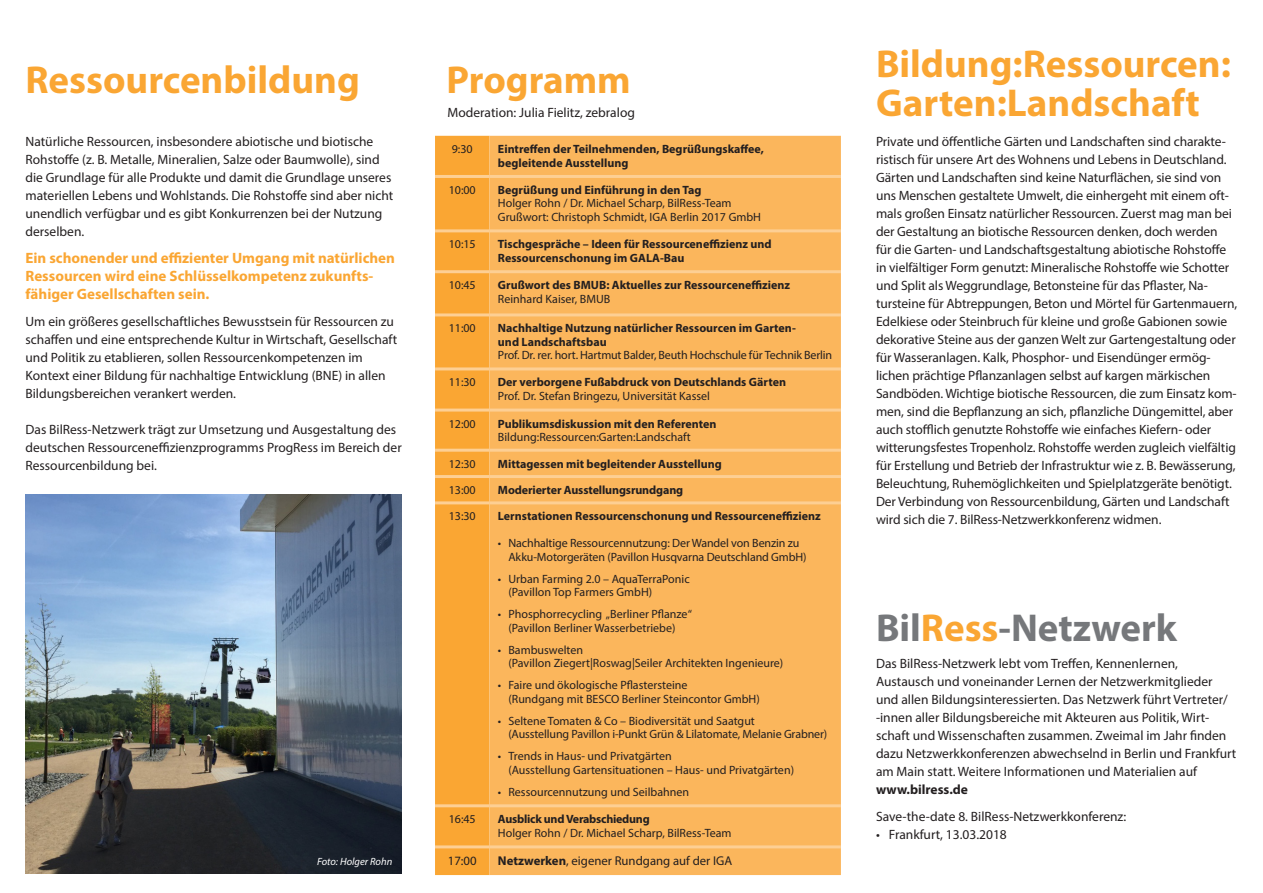
<style>
.page{position:relative;width:1263px;height:893px;background:#fff}
.page>*{position:absolute;margin:0;border:0;box-sizing:border-box;transform-origin:0 0}
.Titelei{font:700 39px/39px "Myriad Pro";color:#faa633}
.Titelei-2{font:700 39px "Myriad Pro";color:#76787b}
.BR_Body{font:700 15px/18px "Myriad Pro";color:#faa633}
.BR_Body-2{font:13.5px/18px "Myriad Pro";letter-spacing:-.005em;color:#231f20}
.BR_Body_neu{font:12.75px "Myriad Pro";color:#231f20}
.BR_Body_neu-2{font:12px/13.5px "Myriad Pro";color:#231f20}
.BR_Body_neu-3{font:700 12px/13.5px "Myriad Pro";color:#231f20}
.BR_Body-3{font:italic 10.5px "Myriad Pro";color:#fff}
.s1{font-weight:700}
.s2{font-weight:400}
.s3{color:#faa633}
</style>
<div class="page">
<img style="left:26px;top:494px;width:375px;height:380px">
<div style="left:435px;top:136px;width:54px;height:739px;background:#faa633"></div>
<div style="left:489px;top:136px;width:352px;height:739px;background:#fbb65c"></div>
<hr style="left:435px;top:175px;width:54px;height:3px;background:#fdcf94">
<hr style="left:489px;top:175px;width:352px;height:3px;background:#fdcf94">
<hr style="left:435px;top:229px;width:54px;height:3px;background:#fdcf94">
<hr style="left:489px;top:229px;width:352px;height:3px;background:#fdcf94">
<hr style="left:435px;top:270px;width:54px;height:3px;background:#fdcf94">
<hr style="left:489px;top:270px;width:352px;height:3px;background:#fdcf94">
<hr style="left:435px;top:313px;width:54px;height:3px;background:#fdcf94">
<hr style="left:489px;top:313px;width:352px;height:3px;background:#fdcf94">
<hr style="left:435px;top:367px;width:54px;height:3px;background:#fdcf94">
<hr style="left:489px;top:367px;width:352px;height:3px;background:#fdcf94">
<hr style="left:435px;top:409px;width:54px;height:3px;background:#fdcf94">
<hr style="left:489px;top:409px;width:352px;height:3px;background:#fdcf94">
<hr style="left:435px;top:449px;width:54px;height:3px;background:#fdcf94">
<hr style="left:489px;top:449px;width:352px;height:3px;background:#fdcf94">
<hr style="left:435px;top:475px;width:54px;height:3px;background:#fdcf94">
<hr style="left:489px;top:475px;width:352px;height:3px;background:#fdcf94">
<hr style="left:435px;top:845px;width:54px;height:3px;background:#fdcf94">
<hr style="left:489px;top:845px;width:352px;height:3px;background:#fdcf94">
<hr style="left:435px;top:501px;width:54px;height:3px;background:#fdcf94">
<hr style="left:489px;top:501px;width:352px;height:3px;background:#fdcf94">
<hr style="left:435px;top:804px;width:54px;height:3px;background:#fdcf94">
<hr style="left:489px;top:804px;width:352px;height:3px;background:#fdcf94">
<p class="Titelei" style="left:26px;top:59px;width:336px">Ressourcenbildung</p>
<p class="BR_Body-2" style="left:26px;top:132px;width:369px">Natürliche Ressourcen, insbesondere abiotische und biotische Rohstoffe (z. B. Metalle, Mineralien, Salze oder Baumwolle), sind die Grundlage für alle Produkte und damit die Grundlage unseres materiellen Lebens und Wohlstands. Die Rohstoffe sind aber nicht unendlich verfügbar und es gibt Konkurrenzen bei der Nutzung derselben.</p>
<p class="BR_Body" style="left:26px;top:248px;width:371px">Ein schonender und effizienter Umgang mit natürlichen<br>Ressourcen wird eine Schlüsselkompetenz zukunfts&shy;fähiger Gesellschaften sein.</p>
<p class="BR_Body-2" style="left:26px;top:312px;width:373px">Um ein größeres gesellschaftliches Bewusstsein für Ressourcen zu schaffen und eine entsprechende Kultur in Wirtschaft, Gesellschaft und Politik zu etablieren, sollen Ressourcenkompetenzen im Kontext einer Bildung für nachhaltige Entwicklung (BNE) in allen Bildungsbereichen verankert werden.</p>
<p class="BR_Body-2" style="left:26px;top:420px;width:378px">Das BilRess-Netzwerk trägt zur Umsetzung und Ausgestaltung des deutschen Ressourceneffizienzprogramms ProgRess im Bereich der<br>Ressourcenbildung bei.</p>
<p class="BR_Body-3" style="left:317px;top:855px;width:77px">Foto: Holger Rohn</p>
<p class="Titelei" style="left:446px;top:59px;width:186px">Programm</p>
<p class="BR_Body-2" style="left:448px;top:104px;width:189px">Moderation: Julia Fielitz, zebralog</p>
<p class="BR_Body_neu-2" style="left:452px;top:142px;width:22px">9:30</p>
<p class="BR_Body_neu-3" style="left:498px;top:142px;width:267px">Eintreffen der Teilnehmenden, Begrüßungskaffee, begleitende Ausstellung</p>
<p class="BR_Body_neu-2" style="left:449px;top:183px;width:29px">10:00</p>
<p class="BR_Body_neu-2" style="left:498px;top:183px;width:265px"><span class="s1">Begrüßung und Einführung in den Tag<br></span>Holger Rohn / Dr. Michael Scharp, BilRess-Team<br>Grußwort: Christoph Schmidt, IGA Berlin 2017 GmbH</p>
<p class="BR_Body_neu-2" style="left:449px;top:237px;width:29px">10:15</p>
<p class="BR_Body_neu-3" style="left:498px;top:237px;width:275px">Tischgespräche – Ideen für Ressourceneffizienz und<br>Ressourcenschonung im GALA-Bau</p>
<p class="BR_Body_neu-2" style="left:449px;top:278px;width:29px">10:45</p>
<p class="BR_Body_neu-3" style="left:498px;top:278px;width:294px">Grußwort des BMUB: Aktuelles zur Ressourceneffizienz<br><span class="s2">Reinhard Kaiser, BMUB</span></p>
<p class="BR_Body_neu-2" style="left:449px;top:321px;width:29px">11:00</p>
<p class="BR_Body_neu-3" style="left:498px;top:321px;width:336px">Nachhaltige Nutzung natürlicher Ressourcen im Garten-<br>und Landschaftsbau<br><span class="s2">Prof. Dr. rer. hort. Hartmut Balder, Beuth Hochschule für Technik Berlin</span></p>
<p class="BR_Body_neu-2" style="left:449px;top:375px;width:29px">11:30</p>
<p class="BR_Body_neu-3" style="left:498px;top:375px;width:290px">Der verborgene Fußabdruck von Deutschlands Gärten<br><span class="s2">Prof. Dr. Stefan Bringezu, Universität Kassel</span></p>
<p class="BR_Body_neu-2" style="left:449px;top:417px;width:29px">12:00</p>
<p class="BR_Body_neu-2" style="left:498px;top:417px;width:220px"><span class="s1">Publikumsdiskussion mit den Referenten<br></span>Bildung:Ressourcen:Garten:Landschaft</p>
<p class="BR_Body_neu-2" style="left:449px;top:457px;width:29px">12:30</p>
<p class="BR_Body_neu-3" style="left:498px;top:456px;width:225px">Mittagessen mit begleitender Ausstellung</p>
<p class="BR_Body_neu-2" style="left:449px;top:483px;width:29px">13:00</p>
<p class="BR_Body_neu-3" style="left:498px;top:483px;width:187px">Moderierter Ausstellungsrundgang</p>
<p class="BR_Body_neu-2" style="left:449px;top:509px;width:29px">13:30</p>
<p class="BR_Body_neu-3" style="left:498px;top:509px;width:324px">Lernstationen Ressourcenschonung und Ressourceneffizienz</p>
<p class="BR_Body_neu-2" style="left:508px;top:536px;width:300px;text-indent:-10px">• Nachhaltige Ressourcennutzung: Der Wandel von Benzin zu<br>Akku-Motorgeräten (Pavillon Husqvarna Deutschland GmbH)</p>
<p class="BR_Body_neu-2" style="left:508px;top:572px;width:183px;text-indent:-10px">• Urban Farming 2.0 – AquaTerraPonic (Pavillon Top Farmers GmbH)</p>
<p class="BR_Body_neu-2" style="left:498px;top:607px;width:195px;text-align:center">• Phosphorrecycling „Berliner Pflanze“ (Pavillon Berliner Wasserbetriebe)</p>
<p class="BR_Body_neu-2" style="left:508px;top:643px;width:276px;text-indent:-10px">• Bambuswelten<br>(Pavillon Ziegert|Roswag|Seiler Architekten Ingenieure)</p>
<p class="BR_Body_neu-2" style="left:508px;top:678px;width:253px;text-indent:-10px">• Faire und ökologische Pflastersteine<br>(Rundgang mit BESCO Berliner Steincontor GmbH)</p>
<p class="BR_Body_neu-2" style="left:508px;top:714px;width:320px;text-indent:-10px">• Seltene Tomaten &amp; Co – Biodiversität und Saatgut<br>(Ausstellung Pavillon i-Punkt Grün &amp; Lilatomate, Melanie Grabner)</p>
<p class="BR_Body_neu-2" style="left:508px;top:749px;width:287px;text-indent:-10px">• Trends in Haus- und Privatgärten<br>(Ausstellung Gartensituationen – Haus- und Privatgärten)</p>
<p class="BR_Body_neu-2" style="left:498px;top:785px;width:193px">• Ressourcennutzung und Seilbahnen</p>
<p class="BR_Body_neu-2" style="left:449px;top:812px;width:29px">16:45</p>
<p class="BR_Body_neu-2" style="left:498px;top:812px;width:235px"><span class="s1">Ausblick und Verabschiedung<br></span>Holger Rohn / Dr. Michael Scharp, BilRess-Team</p>
<p class="BR_Body_neu" style="left:448px;top:853px;width:30px">17:00</p>
<p class="BR_Body_neu" style="left:498px;top:853px;width:236px"><span class="s1">Netzwerken</span>, eigener Rundgang auf der IGA</p>
<p class="Titelei" style="left:876px;top:43px;width:356px">Bildung:Ressourcen:<br>Garten:Landschaft</p>
<p class="BR_Body-2" style="left:876px;top:132px;width:357px">Private und öffentliche Gärten und Landschaften sind charakte&shy;ristisch für unsere Art des Wohnens und Lebens in Deutschland.<br>Gärten und Landschaften sind keine Naturflächen, sie sind von uns Menschen gestaltete Umwelt, die einhergeht mit einem oft&shy;mals großen Einsatz natürlicher Ressourcen. Zuerst mag man bei</p>
<p class="BR_Body-2" style="left:876px;top:222px;width:363px">der Gestaltung an biotische Ressourcen denken, doch werden<br>für die Garten- und Landschaftsgestaltung abiotische Rohstoffe in vielfältiger Form genutzt: Mineralische Rohstoffe wie Schotter und Split als Weggrundlage, Betonsteine für das Pflaster, Na&shy;tursteine für Abtreppungen, Beton und Mörtel für Gartenmauern, Edelkiese oder Steinbruch für kleine und große Gabionen sowie dekorative Steine aus der ganzen Welt zur Gartengestaltung oder für Wasseranlagen. Kalk, Phosphor- und Eisendünger ermög&shy;lichen prächtige Pflanzanlagen selbst auf kargen märkischen Sandböden. Wichtige biotische Ressourcen, die zum Einsatz kom&shy;men, sind die Bepflanzung an sich, pflanzliche Düngemittel, aber auch stofflich genutzte Rohstoffe wie einfaches Kiefern- oder witterungsfestes Tropenholz. Rohstoffe werden zugleich vielfältig für Erstellung und Betrieb der Infrastruktur wie z. B. Bewässerung, Beleuchtung, Ruhemöglichkeiten und Spielplatzgeräte benötigt.<br>Der Verbindung von Ressourcenbildung, Gärten und Landschaft wird sich die 7. BilRess-Netzwerkkonferenz widmen.</p>
<p class="Titelei-2" style="left:876px;top:602px;width:302px">Bil<span class="s3">Ress</span>-Netzwerk</p>
<p class="BR_Body-2" style="left:876px;top:654px;width:362px">Das BilRess-Netzwerk lebt vom Treffen, Kennenlernen, Austausch und voneinander Lernen der Netzwerkmitglieder und allen Bildungsinteressierten. Das Netzwerk führt Vertreter/ -innen aller Bildungsbereiche mit Akteuren aus Politik, Wirt&shy;schaft und Wissenschaften zusammen. Zweimal im Jahr finden dazu Netzwerkkonferenzen abwechselnd in Berlin und Frankfurt am Main statt. Weitere Informationen und Materialien auf <span class="s1">www.bilress.de</span></p>
<p class="BR_Body-2" style="left:876px;top:807px;width:252px">Save-the-date 8. BilRess-Netzwerkkonferenz:</p>
<p class="BR_Body-2" style="left:876px;top:825px;width:132px">• Frankfurt, 13.03.2018</p>
</div>
